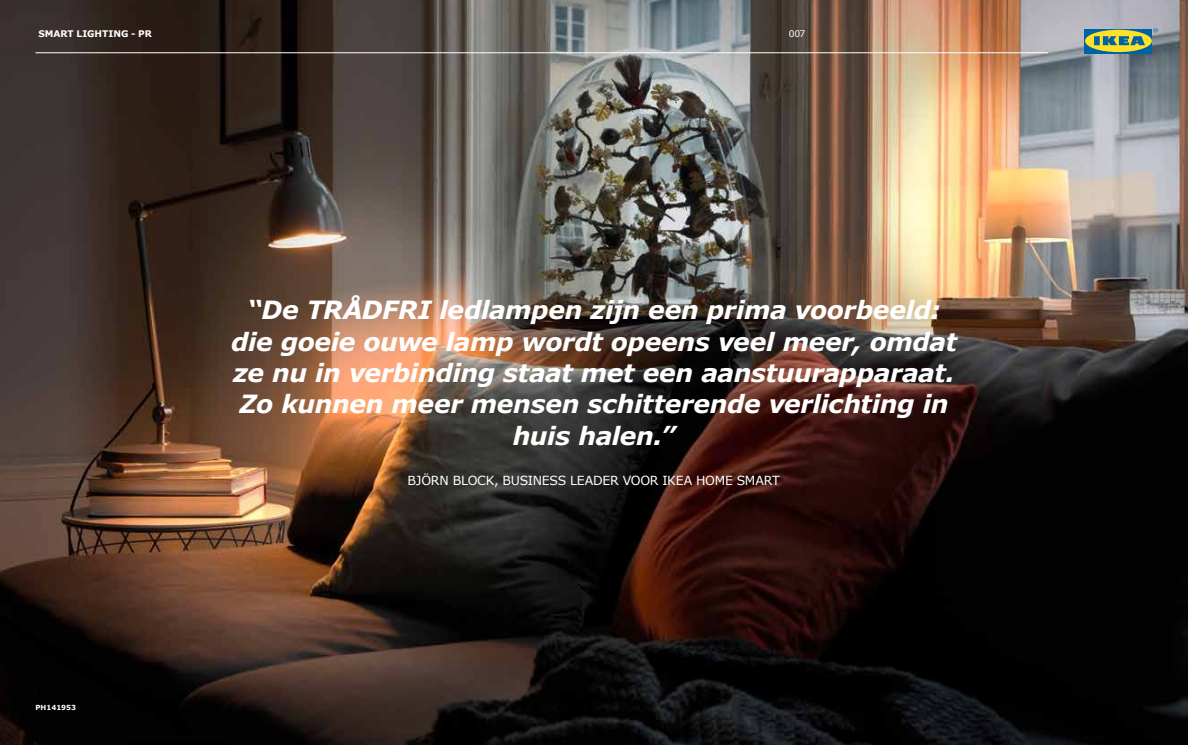
<style>
.page{position:relative;width:1188px;height:745px;background:#fff}
.page>*{position:absolute;margin:0;border:0;box-sizing:border-box;transform-origin:0 0}
.t1{font:italic 700 25px/31.2px "Verdana";letter-spacing:-.02em;color:#fff;text-align:center}
.t2{font:12.5px "Verdana";letter-spacing:-.02em;color:#fff}
.t3{font:700 9.12px "Verdana IKEA";color:#fff}
.t4{font:9.12px "Verdana IKEA";color:#fff}
.t5{font:700 7px "Verdana";color:#fff}
</style>
<div class="page">
<img style="left:0;top:0;width:1187px;height:744px">
<svg style="left:1084px;top:29px;width:67px;height:24px"></svg>
<div style="left:1084px;top:30px;width:67px;height:22px;background:#fde228;border-radius:50%"></div>
<svg style="left:1094px;top:36px;width:50px;height:9px"></svg>
<svg style="left:1152px;top:28px;width:5px;height:4px"></svg>
<hr style="left:35px;top:52px;width:1012px;height:1px;background:#fff">
<p class="t3" style="left:38px;top:28px;width:115px">SMART LIGHTING - PR</p>
<p class="t4" style="left:788px;top:28px;width:18px">007</p>
<p class="t5" style="left:35px;top:701px;width:42px">PH141953</p>
<p class="t1" style="left:231px;top:294px;width:727px">“De TRÅDFRI ledlampen zijn een prima voorbeeld: die goeie ouwe lamp wordt opeens veel meer, omdat ze nu in verbinding staat met een aanstuurapparaat.<br>Zo kunnen meer mensen schitterende verlichting in huis halen.”</p>
<p class="t2" style="left:407px;top:471px;width:374px">BJÖRN BLOCK, BUSINESS LEADER VOOR IKEA HOME SMART</p>
</div>
